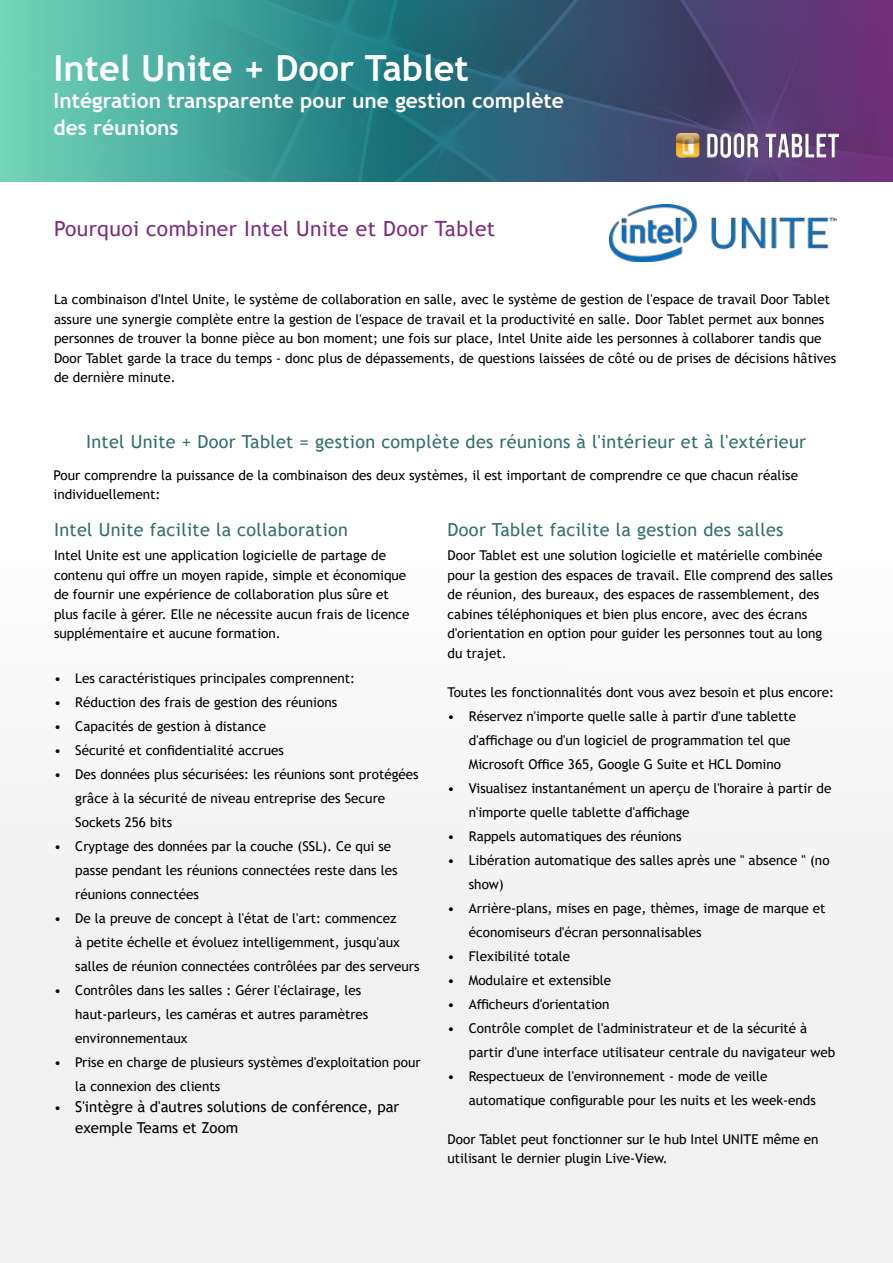
<style>
.page{position:relative;width:893px;height:1263px;background:#fff}
.page>*{position:absolute;margin:0;border:0;box-sizing:border-box;transform-origin:0 0}
.t1{font:700 36px "Trebuchet MS";color:#fff}
.t2{font:700 21px/27px "Trebuchet MS";color:#fff}
.t3{font:21px "Trebuchet MS";letter-spacing:.02em;color:#7c2e80}
.t4{font:18px "Trebuchet MS";letter-spacing:.02em;color:#326f6e}
.t5{font:15px/21px "Trebuchet MS";color:#000}
.t6{font:13.5px/24px "Trebuchet MS";color:#000}
.s1{font-size:13.5px}
</style>
<div class="page">
<svg style="left:548px;top:0;width:345px;height:182px;background:#4c4170"></svg>
<svg style="left:0;top:0;width:548px;height:182px;background:#3c9592"></svg>
<div style="left:0;top:560px;width:893px;height:703px;background:#f1f1f2"></div>
<img style="left:676px;top:133px;width:163px;height:24px">
<img style="left:609px;top:204px;width:227px;height:58px">
<h1 class="t1" style="left:54px;top:45px;width:417px">Intel Unite + Door Tablet</h1>
<h2 class="t2" style="left:54px;top:87px;width:512px">Intégration transparente pour une gestion complète des réunions</h2>
<h2 class="t3" style="left:54px;top:216px;width:443px">Pourquoi combiner Intel Unite et Door Tablet</h2>
<p class="t6" style="left:54px;top:290px;width:784px;line-height:19.5px">La combinaison d'Intel Unite, le système de collaboration en salle, avec le système de gestion de l'espace de travail Door Tablet assure une synergie complète entre la gestion de l'espace de travail et la productivité en salle. Door Tablet permet aux bonnes personnes de trouver la bonne pièce au bon moment; une fois sur place, Intel Unite aide les personnes à collaborer tandis que Door Tablet garde la trace du temps - donc plus de dépassements, de questions laissées de côté ou de prises de décisions hâtives de dernière minute.</p>
<h3 class="t4" style="left:86px;top:430px;width:722px">Intel Unite + Door Tablet = gestion complète des réunions à l'intérieur et à l'extérieur</h3>
<p class="t6" style="left:54px;top:465px;width:746px;line-height:19.5px">Pour comprendre la puissance de la combinaison des deux systèmes, il est important de comprendre ce que chacun réalise individuellement:</p>
<h3 class="t4" style="left:54px;top:519px;width:296px">Intel Unite facilite la collaboration</h3>
<p class="t6" style="left:54px;top:545px;width:357px;line-height:19.5px">Intel Unite est une application logicielle de partage de contenu qui offre un moyen rapide, simple et économique de fournir une expérience de collaboration plus sûre et plus facile à gérer. Elle ne nécessite aucun frais de licence supplémentaire et aucune formation.</p>
<p class="t6" style="left:54px;top:666px;width:303px">• Les caractéristiques principales comprennent:</p>
<p class="t6" style="left:54px;top:690px;width:285px">• Réduction des frais de gestion des réunions</p>
<p class="t6" style="left:54px;top:714px;width:214px">• Capacités de gestion à distance</p>
<p class="t6" style="left:54px;top:738px;width:231px">• Sécurité et confidentialité accrues</p>
<p class="t6" style="left:75px;top:762px;width:345px;text-indent:-21px">• Des données plus sécurisées: les réunions sont protégées grâce à la sécurité de niveau entreprise des Secure<br>Sockets 256 bits</p>
<p class="t6" style="left:75px;top:834px;width:324px;text-indent:-21px">• Cryptage des données par la couche (SSL). Ce qui se passe pendant les réunions connectées reste dans les réunions connectées</p>
<p class="t6" style="left:75px;top:906px;width:346px;text-indent:-21px">• De la preuve de concept à l'état de l'art: commencez<br>à petite échelle et évoluez intelligemment, jusqu'aux salles de réunion connectées contrôlées par des serveurs</p>
<p class="t6" style="left:75px;top:978px;width:295px;text-indent:-21px">• Contrôles dans les salles : Gérer l'éclairage, les haut-parleurs, les caméras et autres paramètres environnementaux</p>
<p class="t6" style="left:75px;top:1050px;width:347px;text-indent:-21px">• Prise en charge de plusieurs systèmes d'exploitation pour la connexion des clients</p>
<p class="t5" style="left:75px;top:1096px;width:326px;text-indent:-21px"><span class="s1">•</span> S'intègre à d'autres solutions de conférence, par exemple Teams et Zoom</p>
<h3 class="t4" style="left:448px;top:519px;width:338px">Door Tablet facilite la gestion des salles</h3>
<p class="t6" style="left:448px;top:545px;width:387px;line-height:19.5px">Door Tablet est une solution logicielle et matérielle combinée pour la gestion des espaces de travail. Elle comprend des salles de réunion, des bureaux, des espaces de rassemblement, des cabines téléphoniques et bien plus encore, avec des écrans d'orientation en option pour guider les personnes tout au long du trajet.</p>
<p class="t6" style="left:448px;top:680px;width:388px">Toutes les fonctionnalités dont vous avez besoin et plus encore:</p>
<p class="t6" style="left:469px;top:704px;width:329px;text-indent:-21px">• Réservez n'importe quelle salle à partir d'une tablette d'affichage ou d'un logiciel de programmation tel que<br>Microsoft Office 365, Google G Suite et HCL Domino</p>
<p class="t6" style="left:469px;top:776px;width:364px;text-indent:-21px">• Visualisez instantanément un aperçu de l'horaire à partir de n'importe quelle tablette d'affichage</p>
<p class="t6" style="left:448px;top:824px;width:236px">• Rappels automatiques des réunions</p>
<p class="t6" style="left:469px;top:848px;width:362px;text-indent:-21px">• Libération automatique des salles après une " absence " (no show)</p>
<p class="t6" style="left:469px;top:896px;width:358px;text-indent:-21px">• Arrière-plans, mises en page, thèmes, image de marque et économiseurs d'écran personnalisables</p>
<p class="t6" style="left:448px;top:944px;width:124px">• Flexibilité totale</p>
<p class="t6" style="left:448px;top:968px;width:165px">• Modulaire et extensible</p>
<p class="t6" style="left:448px;top:992px;width:163px">• Afficheurs d'orientation</p>
<p class="t6" style="left:469px;top:1016px;width:368px;text-indent:-21px">• Contrôle complet de l'administrateur et de la sécurité à partir d'une interface utilisateur centrale du navigateur web</p>
<p class="t6" style="left:469px;top:1064px;width:349px;text-indent:-21px">• Respectueux de l'environnement - mode de veille automatique configurable pour les nuits et les week-ends</p>
<p class="t6" style="left:448px;top:1129px;width:373px;line-height:19.5px">Door Tablet peut fonctionner sur le hub Intel UNITE même en utilisant le dernier plugin Live-View.</p>
</div>
